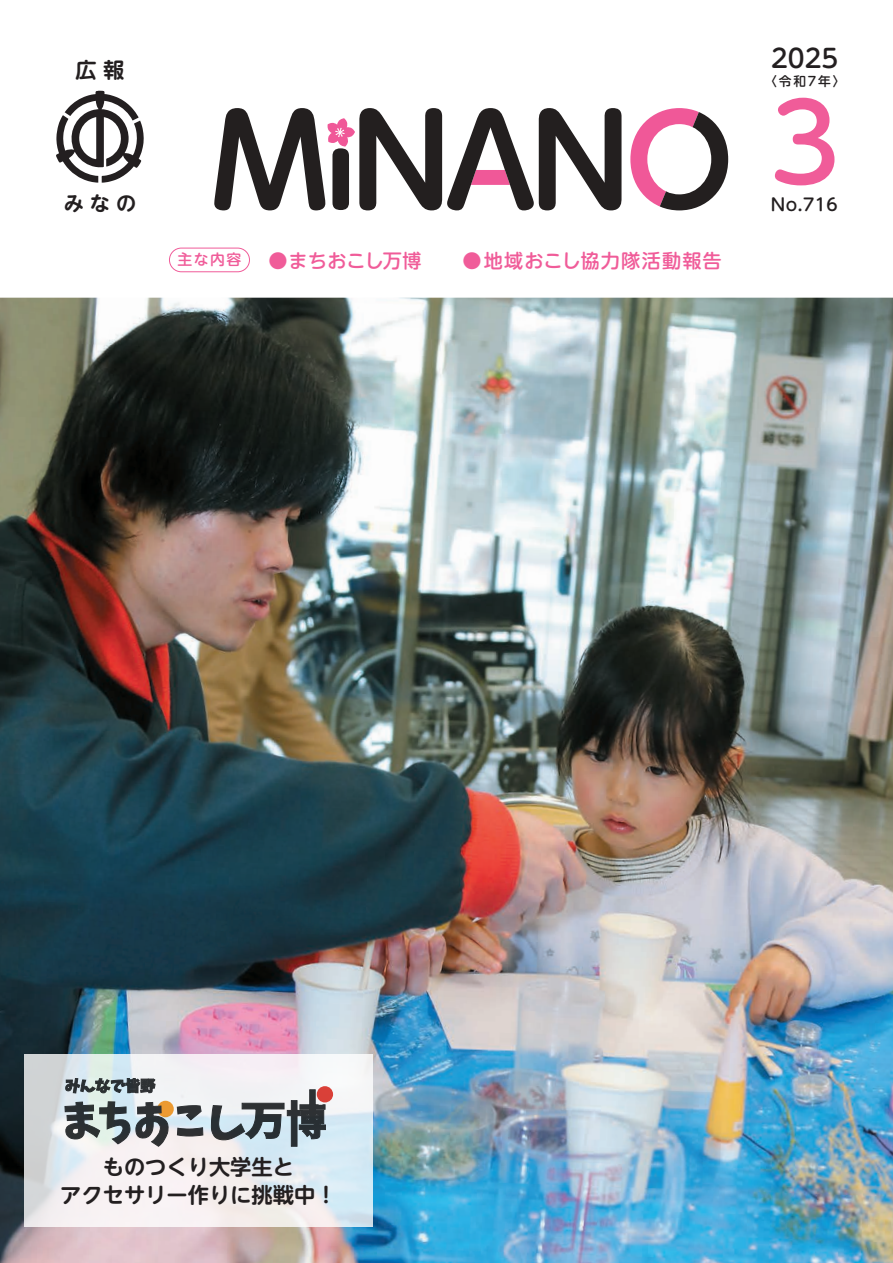
<style>
.page{position:relative;width:893px;height:1263px;background:#fff}
.page>*{position:absolute;margin:0;border:0;box-sizing:border-box;transform-origin:0 0}
.t1{font:500 106.35px "UD Shin M Go Pr 6";color:#f05c99}
.t2{font:500 25.5px "UD Shin M Go Pr 6";color:#231f20}
.t3{font:700 21.3px/27.6px "UD Shin M Go Pr 6 De";color:#231f20;text-align:center}
.t4{font:700 20.25px "UD Shin M Go Pr 6 De";color:#231f20}
.t5{font:500 19.2px "UD Shin M Go Pr 6";letter-spacing:.025em;color:#f05c99}
.t6{font:500 16.95px "UD Shin M Go Pr 6";color:#231f20}
.t7{font:500 14.85px "UD Shin M Go Pr 6";color:#f05c99}
.t8{font:500 12.75px "UD Shin M Go Pr 6";color:#231f20}
</style>
<div class="page">
<img style="left:0;top:298px;width:893px;height:965px">
<svg style="left:630px;top:108px;width:98px;height:102px"></svg>
<svg style="left:214px;top:108px;width:407px;height:102px"></svg>
<svg style="left:56px;top:91px;width:88px;height:92px"></svg>
<div style="left:169px;top:248px;width:81px;height:24px;border:1px solid #f05c99;border-radius:12px"></div>
<svg style="left:24px;top:1054px;width:348px;height:173px;fill:#f2eef3"></svg>
<svg style="left:157px;top:1101px;width:17px;height:16px"></svg>
<svg style="left:66px;top:1078px;width:89px;height:15px"></svg>
<svg style="left:65px;top:1102px;width:65px;height:42px;background:#868f90"></svg>
<svg style="left:177px;top:1105px;width:26px;height:31px"></svg>
<svg style="left:211px;top:1090px;width:115px;height:56px"></svg>
<svg style="left:136px;top:1102px;width:33px;height:44px"></svg>
<div style="left:317px;top:1086px;width:16px;height:16px;background:#d94038;border-radius:50%"></div>
<p class="t3" style="left:76px;top:55px;width:50px">広報</p>
<p class="t4" style="left:64px;top:186px;width:74px">みなの</p>
<p class="t7" style="left:178px;top:247px;width:65px">主な内容</p>
<p class="t5" style="left:268px;top:244px;width:455px">●まちおこし万博　　●地域おこし協力隊活動報告</p>
<p class="t2" style="left:771px;top:37px;width:69px">2025</p>
<p class="t8" style="left:764px;top:71px;width:83px">〈令和7年〈</p>
<h1 class="t1" style="left:770px;top:54px;width:72px">3</h1>
<p class="t6" style="left:771px;top:191px;width:68px">No.716</p>
<p class="t3" style="left:60px;top:1152px;width:278px">ものつくり大学生と<br>アクセサリー作りに挑戦中!</p>
</div>
